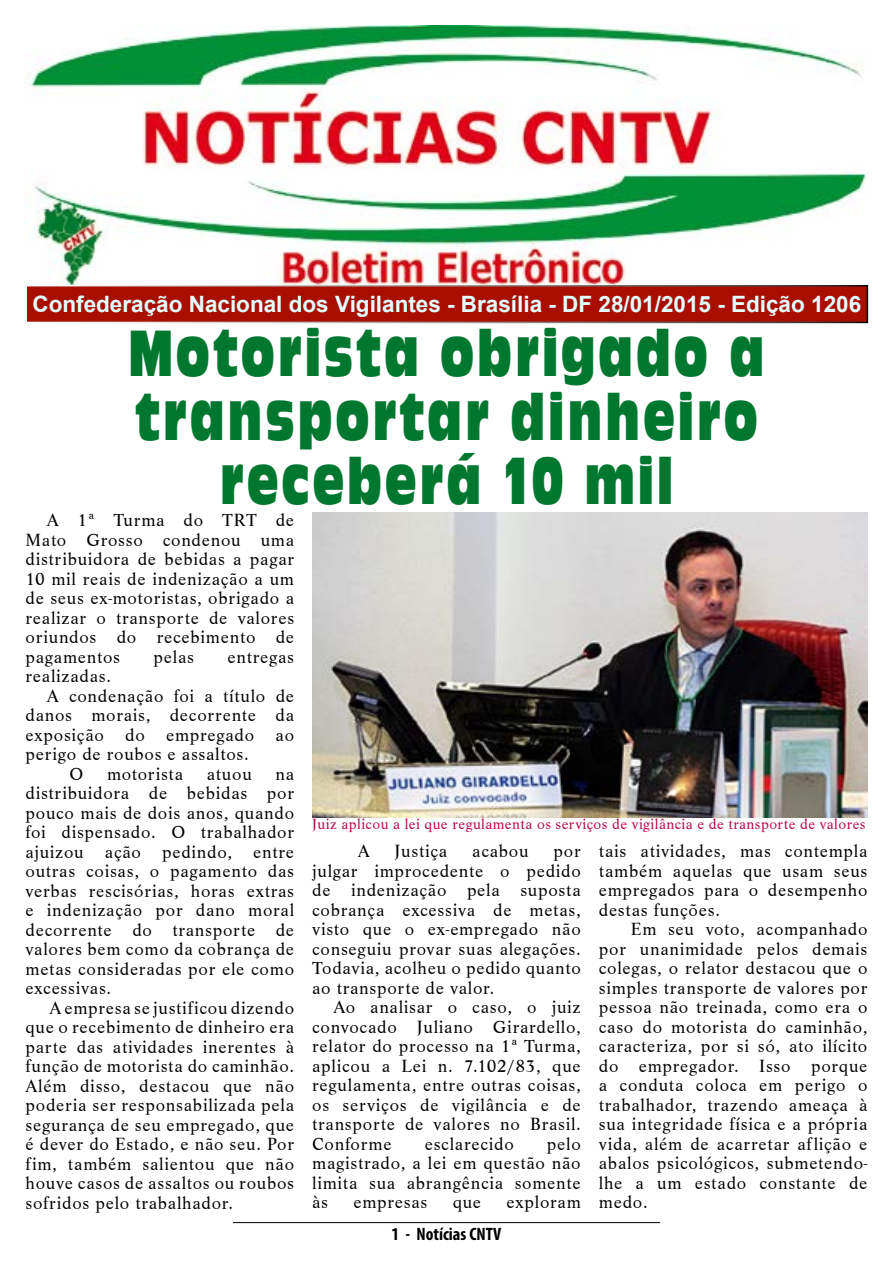
<style>
.page{position:relative;width:893px;height:1263px;background:#fff}
.page>*{position:absolute;margin:0;border:0;box-sizing:border-box;transform-origin:0 0}
.t1{font:60.45px/64.5px "Antique Olive Compact";letter-spacing:.07em;color:#00772f;text-align:center;scale:.69 1}
.t2{font:700 22.5px "Arial";color:#e3ffff}
.t3{font:18.15px/19.5px "Life T";letter-spacing:.04em;color:#000;text-align:justify}
.t4{font:700 condensed 18px "Myriad Pro";color:#000}
.t5{font:15.15px "Life T";letter-spacing:.03em;color:#bb004b}
</style>
<div class="page">
<hr style="left:233px;top:1222px;width:427px;height:1px;background:#000">
<div style="left:26px;top:286px;width:841px;height:36px;background:#a80f00"></div>
<img style="left:312px;top:512px;width:555px;height:305px">
<img style="left:25px;top:26px;width:842px;height:259px">
<p class="t2" style="left:32px;top:289px;width:830px">Confederação Nacional dos Vigilantes - Brasília - DF 28/01/2015 - Edição 1206</p>
<h1 class="t1" style="left:129px;top:320px;width:922px">Motorista obrigado a transportar dinheiro receberá 10 mil</h1>
<p class="t3" style="left:26px;top:510px;width:270px;text-indent:21px">A 1ª Turma do TRT de Mato Grosso condenou uma distribuidora de bebidas a pagar 10 mil reais de indenização a um de seus ex-motoristas, obrigado a realizar o transporte de valores oriundos do recebimento de pagamentos</p>
<p class="t3" style="left:154px;top:647px;width:42px">pelas</p>
<p class="t3" style="left:228px;top:647px;width:68px">entregas</p>
<p class="t3" style="left:26px;top:666px;width:87px">realizadas.</p>
<p class="t3" style="left:47px;top:686px;width:249px">A condenação foi a título de</p>
<p class="t3" style="left:26px;top:706px;width:270px">danos morais, decorrente da</p>
<p class="t3" style="left:26px;top:725px;width:270px">exposição do empregado ao</p>
<p class="t3" style="left:26px;top:745px;width:225px">perigo de roubos e assaltos.</p>
<p class="t3" style="left:70px;top:764px;width:15px">O</p>
<p class="t3" style="left:107px;top:764px;width:78px">motorista</p>
<p class="t3" style="left:207px;top:764px;width:47px">atuou</p>
<p class="t3" style="left:26px;top:764px;width:270px;text-indent:250px">na distribuidora de bebidas por pouco mais de dois anos, quando foi dispensado. O trabalhador ajuizou ação pedindo, entre outras coisas, o pagamento das verbas rescisórias, horas extras e indenização por dano moral decorrente do transporte de valores bem como da cobrança de metas consideradas por ele como excessivas.</p>
<p class="t3" style="left:26px;top:998px;width:270px;text-indent:24px">A empresa se justificou dizendo que o recebimento de dinheiro era parte das atividades inerentes à função de motorista do caminhão.<br>Além disso, destacou que não poderia ser responsabilizada pela segurança de seu empregado, que é dever do Estado, e não seu. Por fim, também salientou que não houve casos de assaltos ou roubos sofridos pelo trabalhador.</p>
<p class="t5" style="left:312px;top:815px;width:555px">Juiz aplicou a lei que regulamenta os serviços de vigilância e de transporte de valores</p>
<p class="t3" style="left:358px;top:841px;width:13px">A</p>
<p class="t3" style="left:395px;top:841px;width:54px">Justiça</p>
<p class="t3" style="left:472px;top:841px;width:58px">acabou</p>
<p class="t3" style="left:312px;top:841px;width:270px;text-indent:241px">por julgar improcedente o pedido de indenização pela suposta cobrança excessiva de metas, visto que o ex-empregado não conseguiu provar suas alegações.<br>Todavia, acolheu o pedido quanto ao transporte de valor.</p>
<p class="t3" style="left:312px;top:997px;width:270px;text-indent:21px">Ao analisar o caso, o juiz convocado Juliano Girardello, relator do processo na 1ª Turma, aplicou a Lei n. 7.102/83, que regulamenta, entre outras coisas, os serviços de vigilância e de transporte de valores no Brasil.<br>Conforme</p>
<p class="t3" style="left:312px;top:1134px;width:270px;text-indent:235px">pelo magistrado, a lei em questão não limita sua abrangência somente às</p>
<p class="t3" style="left:425px;top:1134px;width:91px">esclarecido</p>
<p class="t3" style="left:353px;top:1192px;width:75px">empresas</p>
<p class="t3" style="left:453px;top:1192px;width:30px">que</p>
<p class="t3" style="left:506px;top:1192px;width:76px">exploram</p>
<p class="t4" style="left:392px;top:1223px;width:111px">1 - Notícias CNTV</p>
<p class="t3" style="left:599px;top:841px;width:270px">tais atividades, mas contempla também aquelas que usam seus empregados para o desempenho destas funções.</p>
<p class="t3" style="left:599px;top:919px;width:270px;text-indent:32px">Em seu voto, acompanhado por unanimidade pelos demais colegas, o relator destacou que o simples transporte de valores por pessoa não treinada, como era o caso do motorista do caminhão, caracteriza, por si só, ato ilícito do empregador. Isso porque a conduta coloca em perigo o trabalhador, trazendo ameaça à sua integridade física e a própria vida, além de acarretar aflição e abalos psicológicos, submetendo&shy;lhe a um estado constante de medo.</p>
</div>
